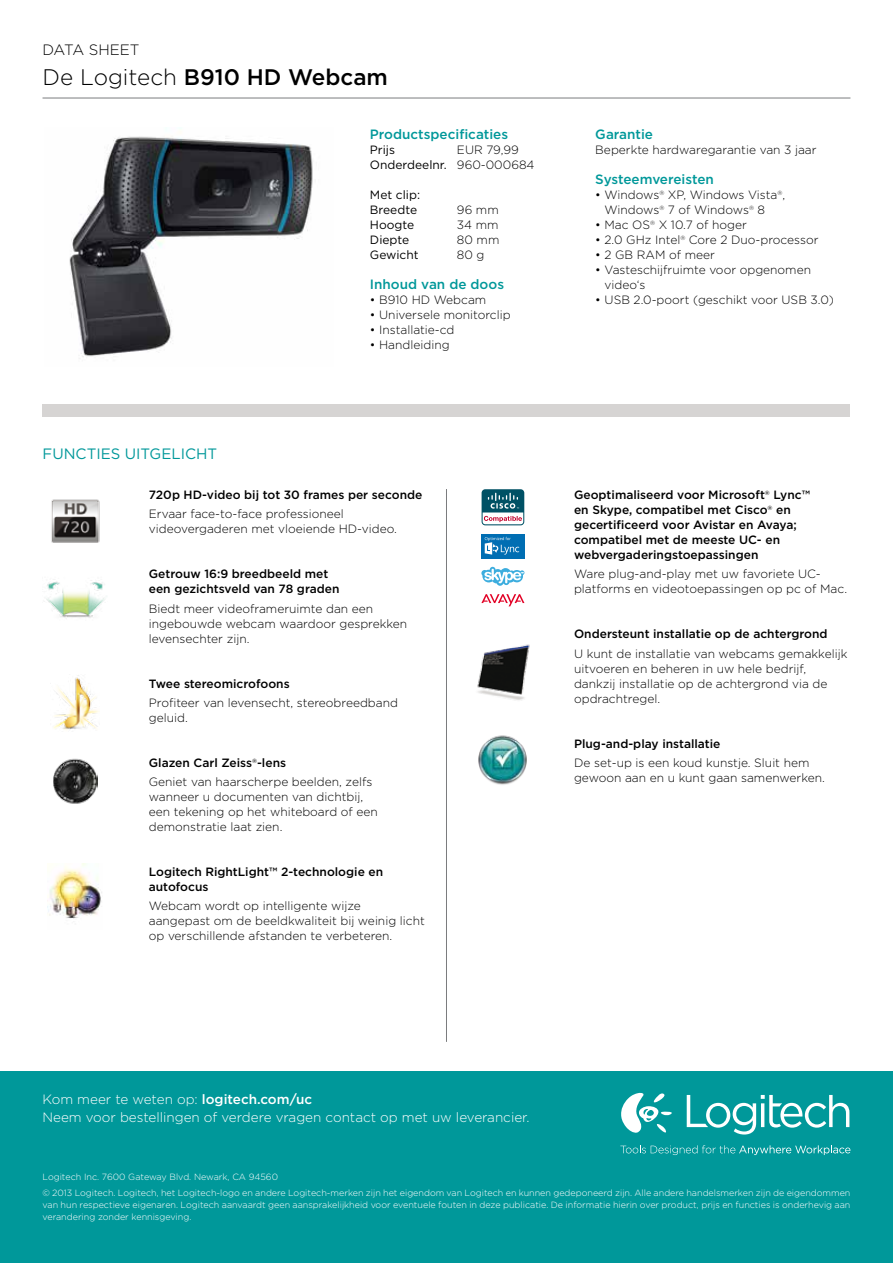
<style>
.page{position:relative;width:893px;height:1263px;background:#fff}
.page>*{position:absolute;margin:0;border:0;box-sizing:border-box;transform-origin:0 0}
.t1{font:500 22.5px "Gotham";color:#000}
.t2{font:15px "Gotham";color:#00989a}
.t3{font:300 15px "Gotham";color:#000}
.t4{font:300 13.5px/18px "Gotham";color:#fff}
.t5{font:500 13.5px "Gotham";color:#00989a}
.t6{font:300 12px/15px "Gotham";color:#000}
.t7{font:500 12px/15px "Gotham";color:#000}
.t8{font:12px/15px "Gotham";color:#000}
.t9{font:300 9px/16.2px "Gotham";color:#fff}
.s1{font-weight:300}
.s2{font-weight:400}
.s3{font-weight:500}
</style>
<div class="page">
<div style="left:0;top:1071px;width:893px;height:192px;background:#00989a"></div>
<svg style="left:621px;top:1093px;width:51px;height:40px"></svg>
<svg style="left:687px;top:1095px;width:162px;height:39px"></svg>
<svg style="left:620px;top:1145px;width:230px;height:10px"></svg>
<hr style="left:43px;top:98px;width:807px;height:1px;background:#7b7c7e">
<hr style="left:446px;top:489px;width:1px;height:553px;background:#7b7c7e">
<div style="left:43px;top:404px;width:807px;height:13px;background:#d6d4d3"></div>
<img style="left:478px;top:735px;width:49px;height:50px">
<img style="left:53px;top:758px;width:45px;height:46px">
<img style="left:46px;top:580px;width:61px;height:38px">
<img style="left:47px;top:864px;width:55px;height:55px">
<img style="left:51px;top:499px;width:49px;height:44px">
<img style="left:477px;top:644px;width:53px;height:56px">
<img style="left:53px;top:675px;width:46px;height:55px">
<div style="left:481px;top:534px;width:43px;height:24px;background:#006eb3"></div>
<svg style="left:485px;top:537px;width:34px;height:18px"></svg>
<div style="left:482px;top:489px;width:42px;height:36px;background:#005165;border-radius:4px"></div>
<svg style="left:483px;top:493px;width:40px;height:31px"></svg>
<svg style="left:481px;top:567px;width:43px;height:19px"></svg>
<svg style="left:481px;top:594px;width:43px;height:12px"></svg>
<img style="left:69px;top:136px;width:244px;height:223px">
<p class="t3" style="left:43px;top:42px;width:99px">DATA SHEET</p>
<h1 class="t1" style="left:43px;top:64px;width:347px"><span class="s1">De Logitech</span> B910 HD Webcam</h1>
<p class="t5" style="left:370px;top:126px;width:140px">Productspecificaties</p>
<p class="t8" style="left:370px;top:142px;width:27px">Prijs</p>
<p class="t6" style="left:370px;top:142px;width:166px;text-indent:87px">EUR 79,99<br><span class="s2">Onderdeelnr.</span> 960-000684</p>
<p class="t8" style="left:370px;top:187px;width:52px">Met clip:<br>Breedte</p>
<p class="t6" style="left:457px;top:202px;width:43px">96 mm</p>
<p class="t8" style="left:370px;top:217px;width:46px">Hoogte</p>
<p class="t6" style="left:457px;top:217px;width:43px">34 mm</p>
<p class="t8" style="left:370px;top:232px;width:41px">Diepte</p>
<p class="t6" style="left:457px;top:232px;width:44px">80 mm</p>
<p class="t8" style="left:370px;top:247px;width:50px">Gewicht</p>
<p class="t6" style="left:457px;top:247px;width:29px">80 g</p>
<p class="t5" style="left:370px;top:276px;width:136px">Inhoud van de doos</p>
<p class="t6" style="left:370px;top:292px;width:118px">• B910 HD Webcam</p>
<p class="t6" style="left:370px;top:307px;width:142px">• Universele monitorclip</p>
<p class="t6" style="left:370px;top:322px;width:86px">• Installatie-cd</p>
<p class="t6" style="left:370px;top:337px;width:81px">• Handleiding</p>
<p class="t2" style="left:43px;top:445px;width:176px">FUNCTIES UITGELICHT</p>
<p class="t7" style="left:149px;top:487px;width:275px">720p HD-video bij tot 30 frames per seconde</p>
<p class="t6" style="left:149px;top:506px;width:250px">Ervaar face-to-face professioneel videovergaderen met vloeiende HD-video.</p>
<p class="t7" style="left:149px;top:566px;width:192px">Getrouw 16:9 breedbeeld met een gezichtsveld van 78 graden</p>
<p class="t6" style="left:149px;top:601px;width:260px">Biedt meer videoframeruimte dan een ingebouwde webcam waardoor gesprekken levensechter zijn.</p>
<p class="t7" style="left:149px;top:675px;width:142px">Twee stereomicrofoons</p>
<p class="t6" style="left:149px;top:695px;width:251px">Profiteer van levensecht, stereobreedband geluid.</p>
<p class="t6" style="left:149px;top:753px;width:225px;line-height:19.2px"><span class="s3">Glazen Carl Zeiss</span><sup>®</sup><span class="s3">-lens<br></span>Geniet van haarscherpe beelden, zelfs</p>
<p class="t6" style="left:149px;top:789px;width:231px">wanneer u documenten van dichtbij, een tekening op het whiteboard of een demonstratie laat zien.</p>
<p class="t7" style="left:149px;top:864px;width:236px">Logitech RightLight™ 2-technologie en autofocus</p>
<p class="t6" style="left:149px;top:898px;width:277px">Webcam wordt op intelligente wijze aangepast om de beeldkwaliteit bij weinig licht op verschillende afstanden te verbeteren.</p>
<p class="t5" style="left:595px;top:126px;width:59px">Garantie</p>
<p class="t6" style="left:595px;top:142px;width:223px">Beperkte hardwaregarantie van 3 jaar</p>
<p class="t5" style="left:595px;top:171px;width:120px">Systeemvereisten</p>
<p class="t6" style="left:605px;top:187px;width:182px;text-indent:-9px">• Windows<sup>®</sup> XP, Windows Vista<sup>®</sup>,<br>Windows<sup>®</sup> 7 of Windows<sup>®</sup> 8</p>
<p class="t6" style="left:595px;top:217px;width:153px">• Mac OS<sup>®</sup> X 10.7 of hoger</p>
<p class="t6" style="left:595px;top:232px;width:225px">• 2.0 GHz Intel<sup>®</sup> Core 2 Duo-processor</p>
<p class="t6" style="left:595px;top:247px;width:121px">• 2 GB RAM of meer</p>
<p class="t6" style="left:605px;top:262px;width:208px;text-indent:-9px">• Vasteschijfruimte voor opgenomen video‘s</p>
<p class="t6" style="left:595px;top:292px;width:240px">• USB 2.0-poort (geschikt voor USB 3.0)</p>
<p class="t7" style="left:574px;top:487px;width:237px">Geoptimaliseerd voor Microsoft<sup>®</sup> Lync™ en Skype, compatibel met Cisco<sup>®</sup> en gecertificeerd voor Avistar en Avaya; compatibel met de meeste UC- en webvergaderingstoepassingen</p>
<p class="t6" style="left:574px;top:566px;width:275px">Ware plug-and-play met uw favoriete UC&shy;platforms en videotoepassingen op pc of Mac.</p>
<p class="t7" style="left:574px;top:626px;width:255px">Ondersteunt installatie op de achtergrond</p>
<p class="t6" style="left:574px;top:646px;width:275px">U kunt de installatie van webcams gemakkelijk uitvoeren en beheren in uw hele bedrijf, dankzij installatie op de achtergrond via de opdrachtregel.</p>
<p class="t7" style="left:574px;top:735px;width:148px">Plug-and-play installatie</p>
<p class="t6" style="left:574px;top:755px;width:252px">De set-up is een koud kunstje. Sluit hem gewoon aan en u kunt gaan samenwerken.</p>
<p class="t4" style="left:43px;top:1090px;width:488px">Kom meer te weten op: <span class="s3">logitech.com/uc<br></span>Neem voor bestellingen of verdere vragen contact op met uw leverancier.</p>
<p class="t9" style="left:43px;top:1169px;width:809px">Logitech Inc. 7600 Gateway Blvd. Newark, CA 94560<br>© 2013 Logitech. Logitech, het Logitech-logo en andere Logitech-merken zijn het eigendom van Logitech en kunnen gedeponeerd zijn. Alle andere handelsmerken zijn de eigendommen</p>
<p class="t9" style="left:43px;top:1199px;width:809px;line-height:12px">van hun respectieve eigenaren. Logitech aanvaardt geen aansprakelijkheid voor eventuele fouten in deze publicatie. De informatie hierin over product, prijs en functies is onderhevig aan verandering zonder kennisgeving.</p>
</div>
